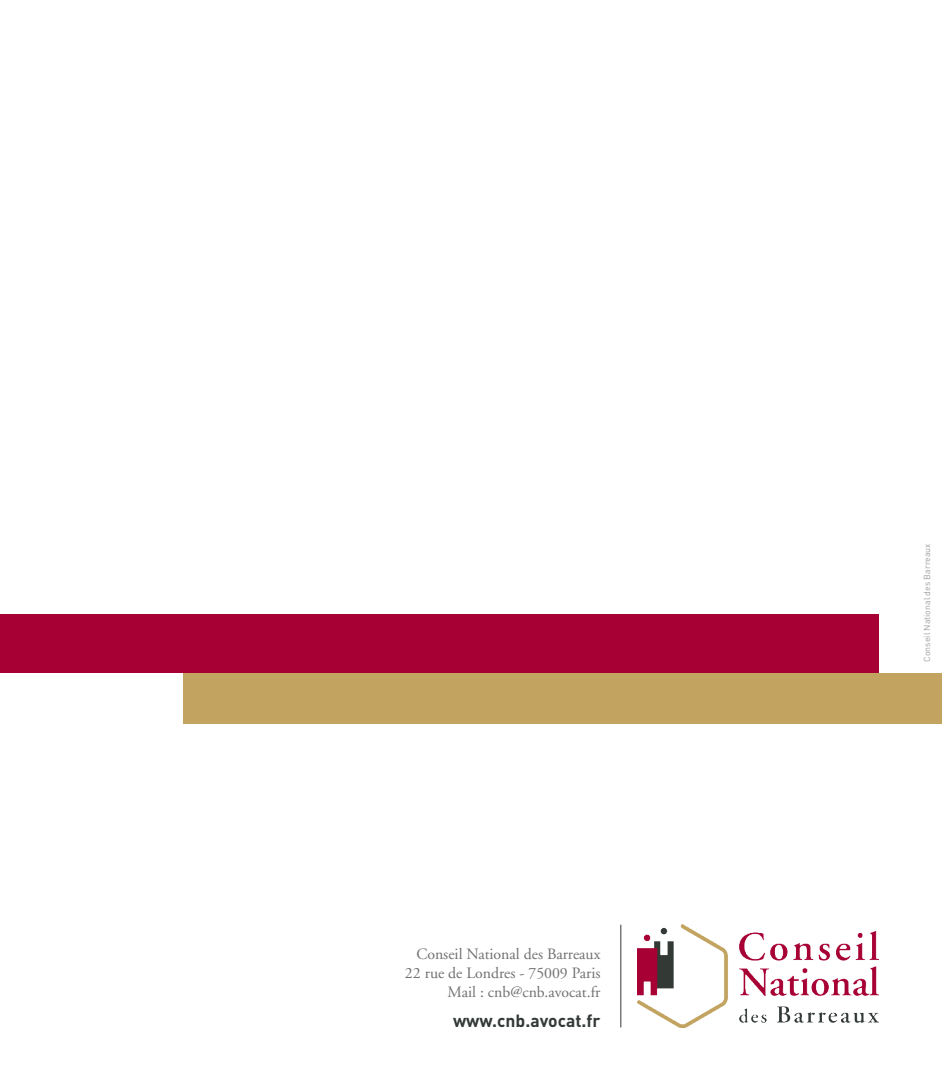
<style>
.page{position:relative;width:943px;height:1092px;background:#fff}
.page>*{position:absolute;margin:0;border:0;box-sizing:border-box;transform-origin:0 0}
.t1{font:700 17.5px "DIN";color:#323936}
.t2{font:15.75px/18.9px "Adobe Garamond";color:#707172;text-align:right}
.t3{font:8.75px "DIN";color:#9c9e9f}
</style>
<div class="page">
<img style="left:637px;top:924px;width:241px;height:103px">
<hr style="left:620px;top:924px;width:1px;height:103px;background:#323936">
<div style="left:0;top:614px;width:878px;height:58px;background:#a70034"></div>
<div style="left:184px;top:672px;width:758px;height:51px;background:#c3a360"></div>
<p class="t2" style="left:405px;top:944px;width:197px">Conseil National des Barreaux<br>22 rue de Londres - 75009 Paris<br>Mail : cnb@cnb.avocat.fr</p>
<p class="t1" style="left:453px;top:1009px;width:149px">www.cnb.avocat.fr</p>
<p class="t3" style="left:921px;top:661px;width:119px;rotate:-90deg">Conseil National des Barreaux</p>
</div>
